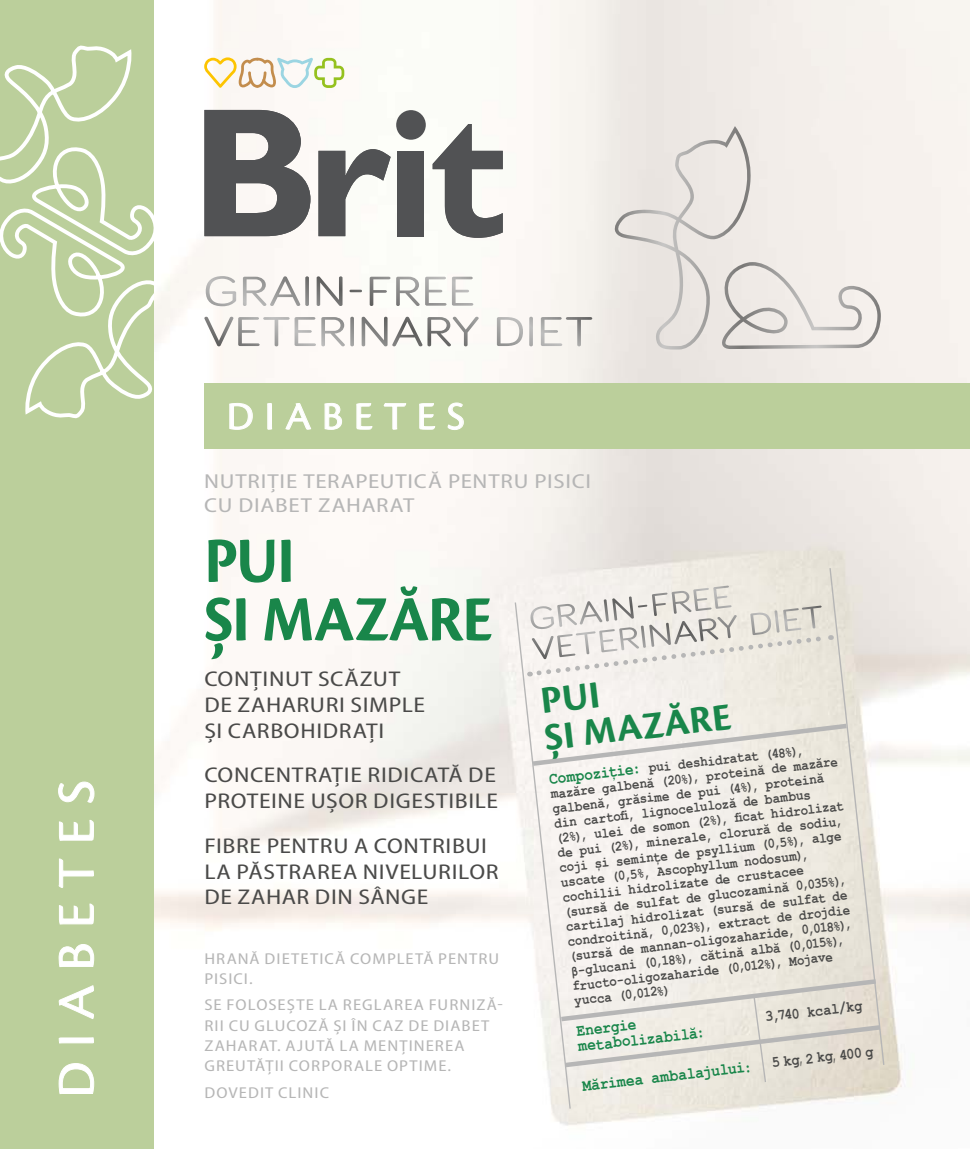
<style>
.page{position:relative;width:970px;height:1149px;background:#fff}
.page>*{position:absolute;margin:0;border:0;box-sizing:border-box;transform-origin:0 0}
.t1{font:700 66.6px/58.5px "Cronos Pro";letter-spacing:-.02em;color:#19864a;scale:.95 1}
.t2{font:54px "Cronos Pro";letter-spacing:.26em;color:#fff}
.t3{font:40.5px "Cronos Pro";letter-spacing:.26em;color:#fff}
.t4{font:700 39.6px/35.8px "Cronos Pro";color:#19864a}
.t5{font:semi-condensed 21.38px/25.7px "Myriad Pro";letter-spacing:.025em;color:#4a4a49;scale:1.2 1}
.t6{font:semi-condensed 20.25px/24.8px "Myriad Pro";letter-spacing:.03em;color:#b6b6b6;scale:1.23 1}
.t7{font:700 16.88px/16px "Courier New";color:#19864a;scale:.86 1}
.t8{font:semi-condensed 15.75px/20.2px "Myriad Pro";letter-spacing:.06em;color:#b6b6b6;scale:1.15 1}
.t9{font:700 15.75px "Courier New";color:#4a4a49;scale:.86 1}
.t10{font:700 14.62px/14.8px "Courier New";color:#4a4a49;scale:.85 1}
.s1{font-size:15.75px;color:#4a4a49}
</style>
<div class="page">
<img style="left:153px;top:0;width:816px;height:1148px">
<div style="left:0;top:0;width:153px;height:1148px;background:#bbcf9b"></div>
<div style="left:204px;top:383px;width:765px;height:65px;background:#bbcf9b"></div>
<svg style="left:58px;top:1063px;width:37px;height:31px"></svg>
<svg style="left:58px;top:1037px;width:36px;height:6px"></svg>
<svg style="left:58px;top:985px;width:36px;height:34px"></svg>
<svg style="left:58px;top:944px;width:37px;height:23px"></svg>
<svg style="left:59px;top:903px;width:35px;height:21px"></svg>
<svg style="left:58px;top:858px;width:36px;height:29px"></svg>
<svg style="left:59px;top:820px;width:35px;height:21px"></svg>
<svg style="left:58px;top:781px;width:37px;height:22px"></svg>
<svg style="left:229px;top:403px;width:24px;height:27px"></svg>
<svg style="left:267px;top:403px;width:5px;height:27px"></svg>
<svg style="left:285px;top:403px;width:26px;height:27px"></svg>
<svg style="left:324px;top:403px;width:18px;height:27px"></svg>
<svg style="left:356px;top:403px;width:17px;height:27px"></svg>
<svg style="left:384px;top:403px;width:22px;height:27px"></svg>
<svg style="left:419px;top:403px;width:16px;height:27px"></svg>
<svg style="left:447px;top:402px;width:17px;height:28px"></svg>
<div style="left:396px;top:110px;width:30px;height:30px;background:#515254;border-radius:50%"></div>
<svg style="left:204px;top:110px;width:106px;height:126px"></svg>
<svg style="left:318px;top:149px;width:72px;height:87px"></svg>
<div style="left:397px;top:151px;width:27px;height:85px;background:#515254"></div>
<svg style="left:432px;top:124px;width:71px;height:114px"></svg>
<svg style="left:204px;top:57px;width:140px;height:31px"></svg>
<svg style="left:206px;top:276px;width:267px;height:30px"></svg>
<svg style="left:514px;top:566px;width:371px;height:543px"></svg>
<svg style="left:528px;top:720px;width:323px;height:48px"></svg>
<svg style="left:614px;top:126px;width:266px;height:223px;background:#e9e5e1"></svg>
<svg style="left:0;top:45px;width:153px;height:374px"></svg>
<svg style="left:556px;top:976px;width:328px;height:93px;background:#e6e2db"></svg>
<h2 class="t2" style="left:45px;top:1097px;width:319px;rotate:-90deg">DIABETES</h2>
<h3 class="t3" style="left:227px;top:393px;width:239px">DIABETES</h3>
<h3 class="t6" style="left:204px;top:468px;width:316px">NUTRIȚIE TERAPEUTICĂ PENTRU PISICI<br>CU DIABET ZAHARAT</h3>
<h1 class="t1" style="left:204px;top:532px;width:305px">PUI<br>ȘI MAZĂRE</h1>
<h3 class="t5" style="left:204px;top:665px;width:185px">CONȚINUT SCĂZUT<br>DE ZAHARURI SIMPLE<br>ȘI CARBOHIDRAȚI</h3>
<h3 class="t5" style="left:204px;top:762px;width:246px">CONCENTRAȚIE RIDICATĂ DE<br>PROTEINE UȘOR DIGESTIBILE</h3>
<h3 class="t5" style="left:204px;top:832px;width:247px">FIBRE PENTRU A CONTRIBUI<br>LA PĂSTRAREA NIVELURILOR<br>DE ZAHAR DIN SÂNGE</h3>
<p class="t8" style="left:204px;top:947px;width:258px">HRANĂ DIETETICĂ COMPLETĂ PENTRU<br>PISICI.</p>
<p class="t8" style="left:204px;top:994px;width:261px">SE FOLOSEȘTE LA REGLAREA FURNIZĂ-<br>RII CU GLUCOZĂ ȘI ÎN CAZ DE DIABET<br>ZAHARAT. AJUTĂ LA MENȚINEREA<br>GREUTĂȚII CORPORALE OPTIME.</p>
<p class="t8" style="left:204px;top:1081px;width:110px">DOVEDIT CLINIC</p>
<h3 class="t4" style="left:539px;top:683px;width:189px;rotate:-6deg">PUI<br>ȘI MAZĂRE</h3>
<p class="t7" style="left:548px;top:770px;width:109px;rotate:-7deg">Compoziție:</p>
<p class="t10" style="left:548px;top:769px;width:342px;text-indent:100px;rotate:-6deg">pui deshidratat (48%), mazăre galbenă (20%), proteină de mazăre galbenă, grăsime de pui (4%), proteină din cartofi, lignoceluloză de bambus (2%), ulei de somon (2%), ficat hidrolizat de pui (2%), minerale, clorură de sodiu, coji și semințe de psyllium (0,5%), alge uscate (0,5%, Ascophyllum nodosum), cochilii hidrolizate de crustacee<br>(sursă de sulfat de glucozamină 0,035%), cartilaj hidrolizat (sursă de sulfat de condroitină, 0,023%), extract de drojdie (sursă de mannan-oligozaharide, 0,018%), β-glucani (0,18%), cătină albă (0,015%), fructo-oligozaharide (0,012%), Mojave yucca (0,012%)</p>
<p class="t7" style="left:575px;top:1021px;width:149px;rotate:-7deg">Energie metabolizabilă:</p>
<p class="t9" style="left:764px;top:1006px;width:115px;rotate:-7deg">3,740 kcal/kg</p>
<p class="t7" style="left:581px;top:1077px;width:342px;rotate:-7deg">Mărimea ambalajului: <span class="s1">5 kg 2 kg 400 g</span></p>
</div>
